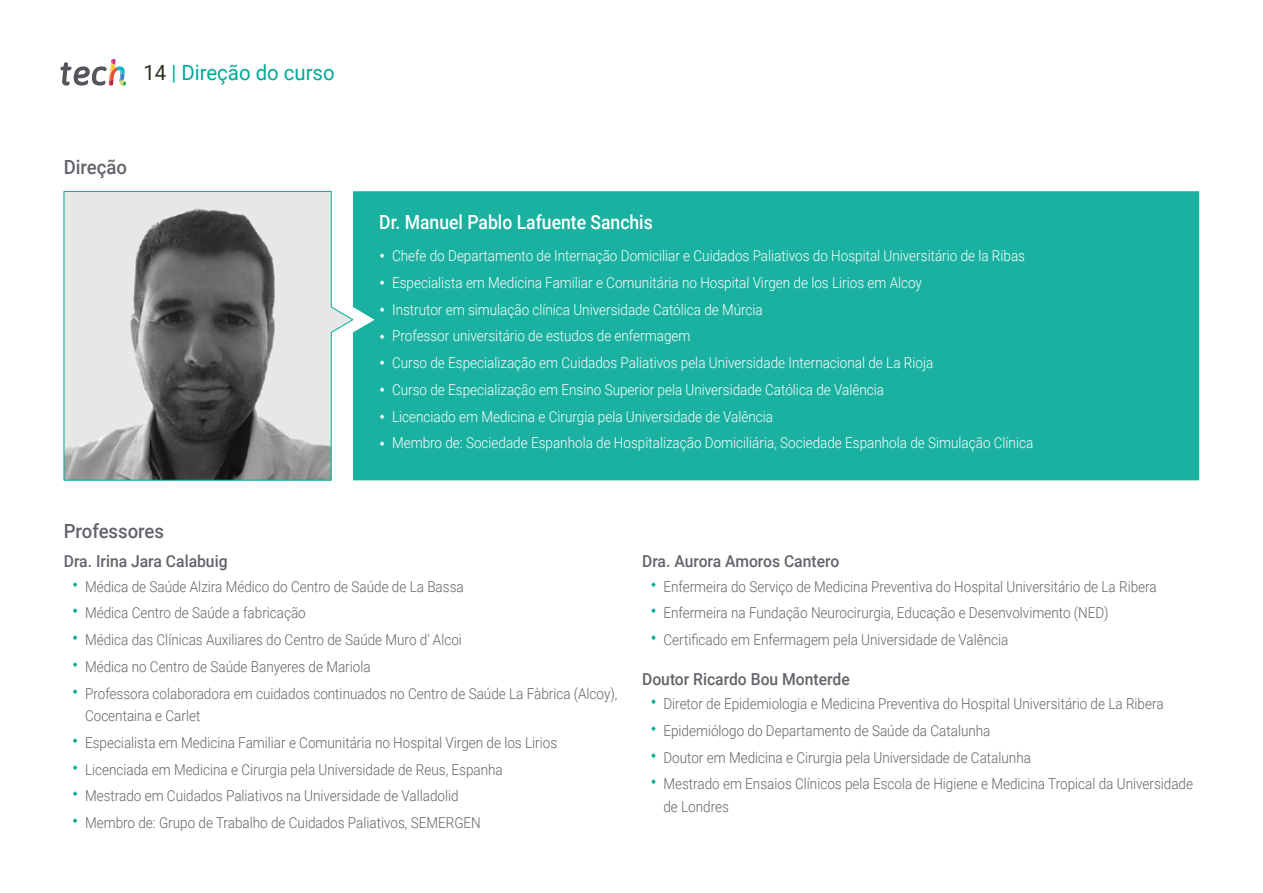
<style>
.page{position:relative;width:1263px;height:893px;background:#fff}
.page>*{position:absolute;margin:0;border:0;box-sizing:border-box;transform-origin:0 0}
.t1{font:21px "Roboto";color:#00a996}
.t2{font:500 19.5px "Roboto";color:#fff;scale:.9 1}
.t3{font:500 19.5px "Roboto";color:#61646a;scale:.95 1}
.t4{font:500 16.5px "Roboto";color:#61646a;scale:.95 1}
.t5{font:300 15px/26.7px "Roboto";color:#61646a;scale:.9 1}
.t6{font:300 15px/26.7px "Roboto";color:#fff;scale:.9 1}
.s1{color:#312e20}
</style>
<div class="page">
<svg style="left:61px;top:59px;width:65px;height:27px"></svg>
<div style="left:353px;top:191px;width:846px;height:289px;background:#1ab1a0"></div>
<svg style="left:64px;top:191px;width:289px;height:290px;background:#a6a7a7"></svg>
<svg style="left:380px;top:254px;width:5px;height:5px"></svg>
<svg style="left:380px;top:280px;width:5px;height:5px"></svg>
<svg style="left:380px;top:307px;width:5px;height:5px"></svg>
<svg style="left:380px;top:334px;width:5px;height:5px"></svg>
<svg style="left:380px;top:361px;width:5px;height:5px"></svg>
<svg style="left:380px;top:387px;width:5px;height:5px"></svg>
<svg style="left:380px;top:414px;width:5px;height:5px"></svg>
<svg style="left:380px;top:441px;width:5px;height:5px"></svg>
<h1 class="t1" style="left:144px;top:57px;width:193px"><span class="s1">14</span> | Direção do curso</h1>
<h2 class="t3" style="left:64px;top:154px;width:68px">Direção</h2>
<h2 class="t3" style="left:64px;top:517px;width:107px">Professores</h2>
<h2 class="t2" style="left:379px;top:209px;width:305px">Dr. Manuel Pablo Lafuente Sanchis</h2>
<p class="t6" style="left:392px;top:242px;width:714px">Chefe do Departamento de Internação Domiciliar e Cuidados Paliativos do Hospital Universitário de la Ribas Especialista em Medicina Familiar e Comunitária no Hospital Virgen de los Lirios em Alcoy<br>Instrutor em simulação clínica Universidade Católica de Múrcia<br>Professor universitário de estudos de enfermagem<br>Curso de Especialização em Cuidados Paliativos pela Universidade Internacional de La Rioja<br>Curso de Especialização em Ensino Superior pela Universidade Católica de Valência<br>Licenciado em Medicina e Cirurgia pela Universidade de Valência<br>Membro de: Sociedade Espanhola de Hospitalização Domiciliária, Sociedade Espanhola de Simulação Clínica</p>
<p class="t4" style="left:64px;top:549px;width:174px">Dra. Irina Jara Calabuig</p>
<p class="t5" style="left:85px;top:572px;width:593px">Médica de Saúde Alzira Médico do Centro de Saúde de La Bassa<br>Médica Centro de Saúde a fabricação<br>Médica das Clínicas Auxiliares do Centro de Saúde Muro d' Alcoi<br>Médica no Centro de Saúde Banyeres de Mariola<br>Professora colaboradora em cuidados continuados no Centro de Saúde La Fàbrica (Alcoy),</p>
<p class="t5" style="left:85px;top:702px;width:526px">Cocentaina e Carlet<br>Especialista em Medicina Familiar e Comunitária no Hospital Virgen de los Lirios Licenciada em Medicina e Cirurgia pela Universidade de Reus, Espanha Mestrado em Cuidados Paliativos na Universidade de Valladolid<br>Membro de: Grupo de Trabalho de Cuidados Paliativos, SEMERGEN</p>
<p class="t4" style="left:642px;top:549px;width:209px">Dra. Aurora Amoros Cantero</p>
<p class="t5" style="left:663px;top:572px;width:550px">Enfermeira do Serviço de Medicina Preventiva do Hospital Universitário de La Ribera<br>Enfermeira na Fundação Neurocirurgia, Educação e Desenvolvimento (NED)<br>Certificado em Enfermagem pela Universidade de Valência</p>
<p class="t4" style="left:642px;top:667px;width:220px">Doutor Ricardo Bou Monterde</p>
<p class="t5" style="left:663px;top:690px;width:590px">Diretor de Epidemiologia e Medicina Preventiva do Hospital Universitário de La Ribera Epidemiólogo do Departamento de Saúde da Catalunha<br>Doutor em Medicina e Cirurgia pela Universidade de Catalunha<br>Mestrado em Ensaios Clínicos pela Escola de Higiene e Medicina Tropical da Universidade</p>
<p class="t5" style="left:663px;top:793px;width:74px">de Londres</p>
</div>
